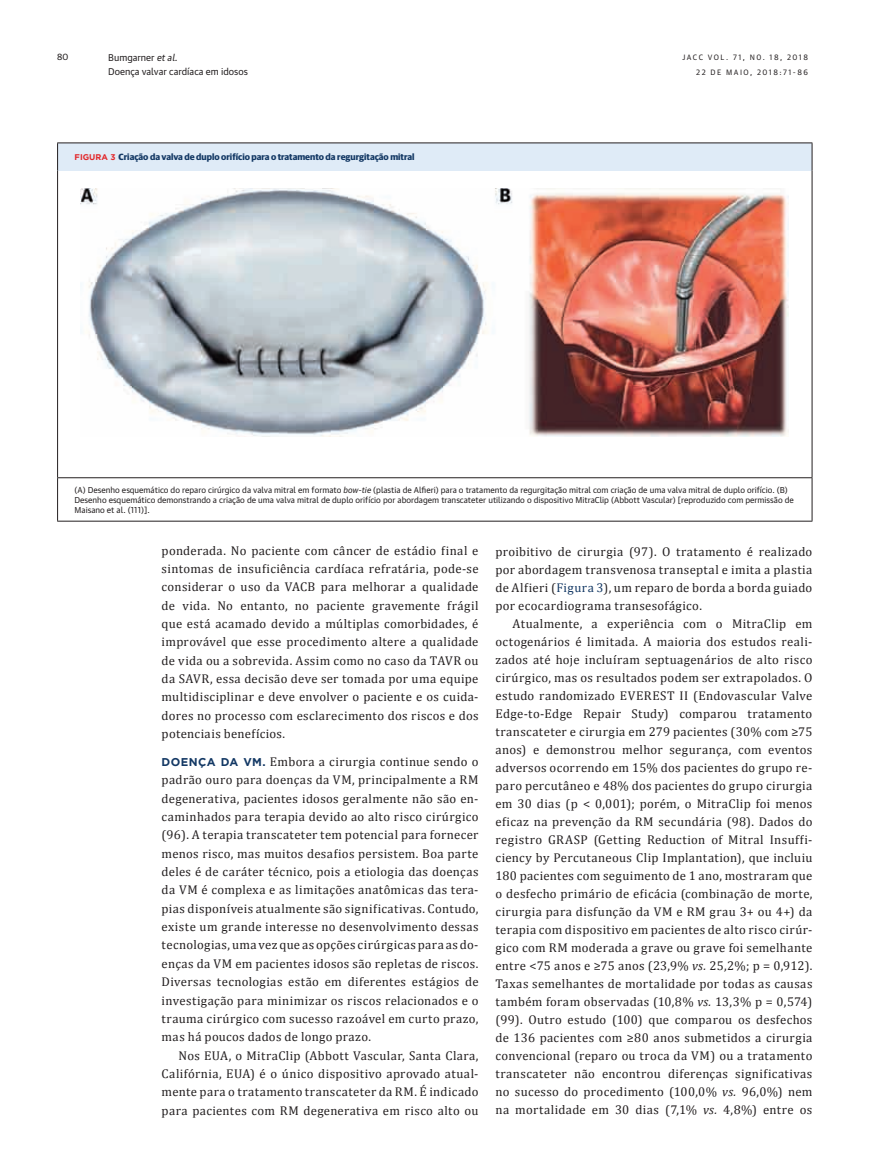
<style>
.page{position:relative;width:872px;height:1170px;background:#fff}
.page>*{position:absolute;margin:0;border:0;box-sizing:border-box;transform-origin:0 0}
.t1{font:12.75px/18px "Cambria";letter-spacing:.025em;color:#231f20;text-align:justify}
.t2{font:9.45px/14.2px "Guardian Sans Text";color:#231f20}
.t3{font:700 9px "Guardian Sans";color:#143965}
.t4{font:9px "Guardian Sans";color:#231f20}
.t5{font:8.25px/9.9px "Guardian Sans Text";color:#231f20}
.t6{font:700 8.25px "Gotham";color:#e2282c}
.t7{font:7.5px/15px "Guardian Sans Text";letter-spacing:.2em;color:#231f20;text-align:right}
.s1{font-style:italic}
.s2{font-family:"Gotham";font-size:8.25px;color:#e2282c}
.s3{font-family:"Gotham";font-weight:700;font-size:11.25px;color:#143965}
.s4{color:#143965}
</style>
<div class="page">
<div style="left:58px;top:143px;width:754px;height:27px;background:#dfebf7"></div>
<hr style="left:57px;top:170px;width:1px;height:307px;background:#231f20">
<hr style="left:811px;top:170px;width:1px;height:307px;background:#231f20">
<hr style="left:57px;top:142px;width:755px;height:1px;background:#231f20">
<svg style="left:57px;top:143px;width:1px;height:27px"></svg>
<svg style="left:811px;top:143px;width:1px;height:27px"></svg>
<hr style="left:57px;top:477px;width:755px;height:1px;background:#231f20">
<hr style="left:57px;top:478px;width:1px;height:42px;background:#231f20">
<hr style="left:811px;top:478px;width:1px;height:42px;background:#231f20">
<hr style="left:57px;top:520px;width:755px;height:1px;background:#231f20">
<img style="left:80px;top:188px;width:709px;height:249px">
<p class="t4" style="left:57px;top:50px;width:13px">80</p>
<p class="t2" style="left:108px;top:50px;width:141px">Bumgarner <span class="s1">et al.<br></span>Doença valvar cardíaca em idosos</p>
<p class="t6" style="left:75px;top:153px;width:12px">FIGUR</p>
<p class="t3" style="left:101px;top:150px;width:314px"><span class="s2">A 3</span> Criação da valva de duplo orifício para o tratamento da regurgitação mitral</p>
<p class="t7" style="left:682px;top:49px;width:128px">JACC VOL. 71, N0. 18, 2018<br>22 DE MAIO, 2018:71-86</p>
<p class="t5" style="left:75px;top:484px;width:721px">(A) Desenho esquemático do reparo cirúrgico da valva mitral em formato <span class="s1">bow-tie</span> (plastia de Alfieri) para o tratamento da regurgitação mitral com criação de uma valva mitral de duplo orifício. (B)<br>Desenho esquemático demonstrando a criação de uma valva mitral de duplo orifício por abordagem transcateter utilizando o dispositivo MitraClip (Abbott Vascular) [reproduzido com permissão de<br>Maisano et al. (111)].</p>
<p class="t1" style="left:162px;top:541px;width:318px">ponderada. No paciente com câncer de estádio final e sintomas de insuficiência cardíaca refratária, pode-se considerar o uso da VACB para melhorar a qualidade de vida. No entanto, no paciente gravemente frágil que está acamado devido a múltiplas comorbidades, é improvável que esse procedimento altere a qualidade de vida ou a sobrevida. Assim como no caso da TAVR ou da SAVR, essa decisão deve ser tomada por uma equipe multidisciplinar e deve envolver o paciente e os cuida&shy;dores no processo com esclarecimento dos riscos e dos potenciais benefícios.</p>
<p class="t1" style="left:162px;top:752px;width:318px"><span class="s3">DOENÇA DA VM.</span> Embora a cirurgia continue sendo o padrão ouro para doenças da VM, principalmente a RM degenerativa, pacientes idosos geralmente não são en&shy;caminhados para terapia devido ao alto risco cirúrgico (96). A terapia transcateter tem potencial para fornecer menos risco, mas muitos desafios persistem. Boa parte deles é de caráter técnico, pois a etiologia das doenças da VM é complexa e as limitações anatômicas das tera&shy;pias disponíveis atualmente são significativas. Contudo, existe um grande interesse no desenvolvimento dessas tecnologias, uma vez que as opções cirúrgicas para as do&shy;enças da VM em pacientes idosos são repletas de riscos.<br>Diversas tecnologias estão em diferentes estágios de investigação para minimizar os riscos relacionados e o trauma cirúrgico com sucesso razoável em curto prazo, mas há poucos dados de longo prazo.</p>
<p class="t1" style="left:162px;top:1045px;width:318px;text-indent:17px">Nos EUA, o MitraClip (Abbott Vascular, Santa Clara, Califórnia, EUA) é o único dispositivo aprovado atual&shy;mente para o tratamento transcateter da RM. É indicado para pacientes com RM degenerativa em risco alto ou</p>
<p class="t1" style="left:495px;top:542px;width:318px">proibitivo de cirurgia (97). O tratamento é realizado por abordagem transvenosa transeptal e imita a plastia de Alfieri (<span class="s4">Figura 3</span>), um reparo de borda a borda guiado por ecocardiograma transesofágico.</p>
<p class="t1" style="left:495px;top:614px;width:318px;text-indent:17px">Atualmente, a experiência com o MitraClip em octogenários é limitada. A maioria dos estudos reali&shy;zados até hoje incluíram septuagenários de alto risco cirúrgico, mas os resultados podem ser extrapolados. O estudo randomizado EVEREST II (Endovascular Valve Edge-to-Edge Repair Study) comparou tratamento transcateter e cirurgia em 279 pacientes (30% com ≥75 anos) e demonstrou melhor segurança, com eventos adversos ocorrendo em 15% dos pacientes do grupo re&shy;paro percutâneo e 48% dos pacientes do grupo cirurgia em 30 dias (p &lt; 0,001); porém, o MitraClip foi menos eficaz na prevenção da RM secundária (98). Dados do registro GRASP (Getting Reduction of Mitral Insuffi&shy;ciency by Percutaneous Clip Implantation), que incluiu 180 pacientes com seguimento de 1 ano, mostraram que o desfecho primário de eficácia (combinação de morte, cirurgia para disfunção da VM e RM grau 3+ ou 4+) da terapia com dispositivo em pacientes de alto risco cirúr&shy;gico com RM moderada a grave ou grave foi semelhante entre &lt;75 anos e ≥75 anos (23,9% <span class="s1">vs.</span> 25,2%; p = 0,912).<br>Taxas semelhantes de mortalidade por todas as causas também foram observadas (10,8% <span class="s1">vs.</span> 13,3% p = 0,574) (99). Outro estudo (100) que comparou os desfechos de 136 pacientes com ≥80 anos submetidos a cirurgia convencional (reparo ou troca da VM) ou a tratamento transcateter não encontrou diferenças significativas no sucesso do procedimento (100,0% <span class="s1">vs.</span> 96,0%) nem na mortalidade em 30 dias (7,1% <span class="s1">vs.</span> 4,8%) entre os</p>
</div>
